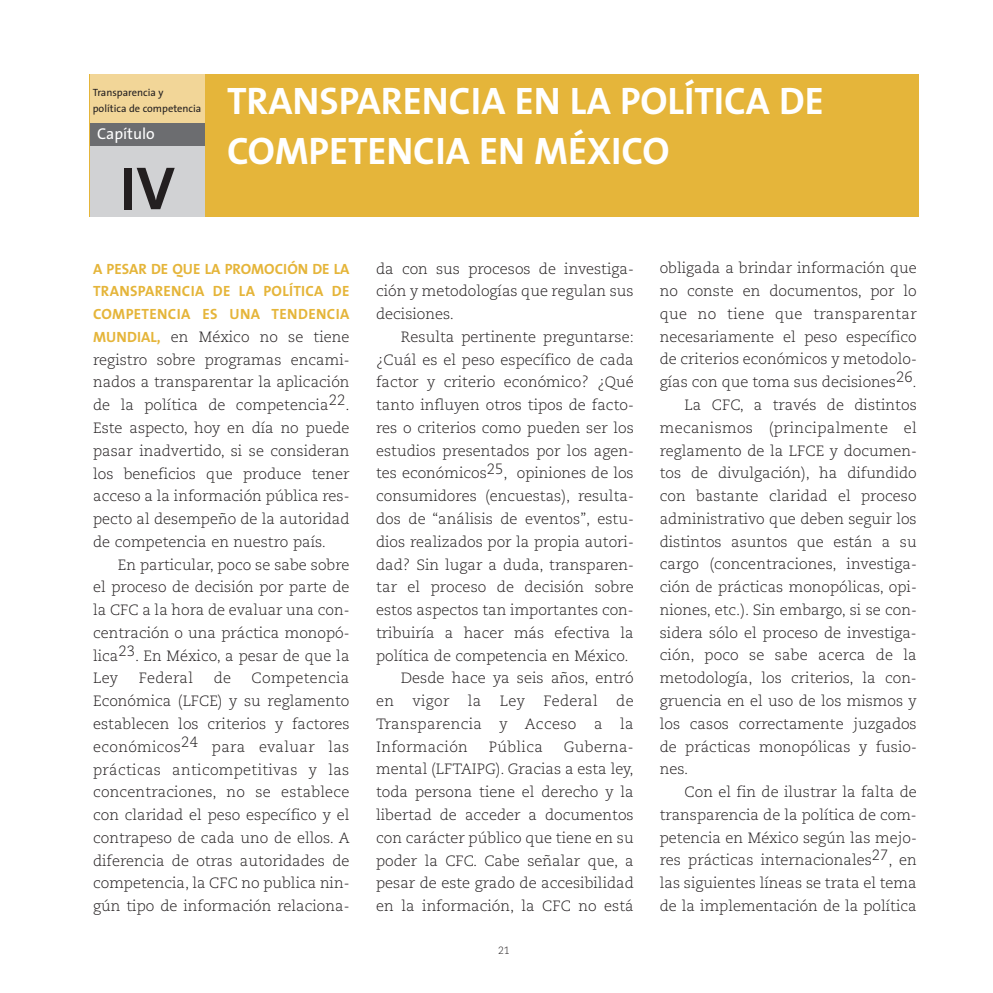
<style>
.page{position:relative;width:993px;height:993px;background:#fff}
.page>*{position:absolute;margin:0;border:0;box-sizing:border-box;transform-origin:0 0}
.t1{font:61.25px "The Mix Bold Caps";color:#231f20}
.t2{font:700 38.5px/49px "The Mix";color:#fff}
.t3{font:15.75px "The Sans";color:#fff}
.t4{font:300 14.88px/22.8px "Caecilia";color:#231f20;text-align:justify}
.t5{font:300 14.88px "Caecilia";letter-spacing:.02em;color:#231f20}
.t6{font:700 14.88px/22.8px "The Sans";letter-spacing:.025em;color:#e5b53a;text-align:justify}
.t7{font:10.5px/15.8px "The Sans";color:#231f20}
.t8{font:300 10.5px "Caecilia";color:#231f20}
.s1{font-family:"The Sans";font-weight:700;color:#e5b53a}
</style>
<div class="page">
<div style="left:90px;top:75px;width:828px;height:142px;background:#e5b53a"></div>
<div style="left:90px;top:75px;width:114px;height:142px;background:#d1d2d4"></div>
<div style="left:90px;top:122px;width:114px;height:24px;background:#6c6d70"></div>
<div style="left:90px;top:75px;width:114px;height:48px;background:#f2d698"></div>
<p class="t7" style="left:93px;top:86px;width:110px">Transparencia y<br>política de competencia</p>
<p class="t3" style="left:97px;top:127px;width:59px">Capítulo</p>
<h1 class="t1" style="left:120px;top:168px;width:56px">IV</h1>
<h2 class="t2" style="left:227px;top:82px;width:598px">TRANSPARENCIA EN LA POLÍTICA DE<br>COMPETENCIA EN MÉXICO</h2>
<p class="t6" style="left:93px;top:258px;width:258px">A PESAR DE QUE LA PROMOCIÓN DE LA TRANSPARENCIA DE LA POLÍTICA DE COMPETENCIA ES UNA TENDENCIA</p>
<p class="t4" style="left:93px;top:326px;width:258px"><span class="s1">MUNDIAL,</span> en México no se tiene registro sobre programas encami&shy;nados a transparentar la aplicación de la política de competencia22.<br>Este aspecto, hoy en día no puede pasar inadvertido, si se consideran los beneficios que produce tener acceso a la información pública res&shy;pecto al desempeño de la autoridad de competencia en nuestro país.</p>
<p class="t4" style="left:93px;top:554px;width:258px;text-indent:25px">En particular, poco se sabe sobre el proceso de decisión por parte de la CFC a la hora de evaluar una con&shy;centración o una práctica monopó&shy;lica23. En México, a pesar de que la Ley</p>
<p class="t4" style="left:93px;top:668px;width:258px;text-indent:158px">Competencia Económica (LFCE) y su reglamento establecen los criterios y factores económicos24 para evaluar las prácticas anticompetitivas y las concentraciones, no se establece con claridad el peso específico y el contrapeso de cada uno de ellos. A diferencia de otras autoridades de competencia, la CFC no publica nin&shy;gún tipo de información relaciona-</p>
<p class="t5" style="left:139px;top:671px;width:56px">Federal</p>
<p class="t4" style="left:214px;top:668px;width:19px">de</p>
<p class="t4" style="left:376px;top:258px;width:259px">da con sus procesos de investiga&shy;ción y metodologías que regulan sus decisiones.</p>
<p class="t4" style="left:401px;top:326px;width:234px">Resulta pertinente preguntarse:</p>
<p class="t4" style="left:376px;top:349px;width:259px">¿Cuál es el peso específico de cada</p>
<p class="t4" style="left:376px;top:372px;width:259px">factor y criterio económico? ¿Qué</p>
<p class="t4" style="left:376px;top:395px;width:259px">tanto influyen otros tipos de facto-</p>
<p class="t4" style="left:376px;top:417px;width:259px">res o criterios como pueden ser los</p>
<p class="t4" style="left:376px;top:440px;width:259px">estudios presentados por los agen-</p>
<p class="t4" style="left:376px;top:463px;width:259px">tes económicos25, opiniones de los</p>
<p class="t4" style="left:376px;top:486px;width:259px">consumidores (encuestas), resulta-</p>
<p class="t4" style="left:376px;top:508px;width:259px">dos de “análisis de eventos”, estu-</p>
<p class="t4" style="left:376px;top:531px;width:259px">dios realizados por la propia autori-</p>
<p class="t4" style="left:376px;top:554px;width:259px">dad? Sin lugar a duda, transparen-</p>
<p class="t4" style="left:376px;top:577px;width:259px">tar el proceso de decisión sobre</p>
<p class="t4" style="left:376px;top:599px;width:259px">estos aspectos tan importantes con-</p>
<p class="t4" style="left:376px;top:622px;width:259px">tribuiría a hacer más efectiva la</p>
<p class="t4" style="left:376px;top:645px;width:254px">política de competencia en México.</p>
<p class="t4" style="left:401px;top:668px;width:234px">Desde hace ya seis años, entró</p>
<p class="t5" style="left:376px;top:694px;width:259px">en vigor la Ley Federal de</p>
<p class="t5" style="left:376px;top:717px;width:259px">Transparencia y Acceso a la</p>
<p class="t5" style="left:376px;top:740px;width:93px">Información</p>
<p class="t5" style="left:488px;top:740px;width:56px">Pública</p>
<p class="t4" style="left:376px;top:736px;width:259px;text-indent:188px">Guberna&shy;mental (LFTAIPG). Gracias a esta ley, toda persona tiene el derecho y la libertad de acceder a documentos con carácter público que tiene en su poder la CFC. Cabe señalar que, a pesar de este grado de accesibilidad en la información, la CFC no está</p>
<p class="t8" style="left:498px;top:945px;width:13px">21</p>
<p class="t4" style="left:659px;top:258px;width:258px">obligada a brindar información que</p>
<p class="t4" style="left:659px;top:281px;width:258px">no conste en documentos, por lo</p>
<p class="t5" style="left:659px;top:307px;width:258px">que no tiene que transparentar</p>
<p class="t4" style="left:659px;top:326px;width:258px">necesariamente el peso específico</p>
<p class="t4" style="left:659px;top:349px;width:258px">de criterios económicos y metodolo-</p>
<p class="t4" style="left:659px;top:372px;width:258px">gías con que toma sus decisiones26.</p>
<p class="t4" style="left:684px;top:394px;width:234px">La CFC, a través de distintos</p>
<p class="t5" style="left:659px;top:421px;width:258px">mecanismos (principalmente el</p>
<p class="t4" style="left:659px;top:440px;width:258px">reglamento de la LFCE y documen-</p>
<p class="t4" style="left:659px;top:463px;width:258px">tos de divulgación), ha difundido</p>
<p class="t4" style="left:659px;top:485px;width:258px">con bastante claridad el proceso</p>
<p class="t4" style="left:659px;top:508px;width:258px">administrativo que deben seguir los</p>
<p class="t4" style="left:659px;top:531px;width:258px">distintos asuntos que están a su</p>
<p class="t4" style="left:659px;top:554px;width:258px">cargo (concentraciones, investiga-</p>
<p class="t4" style="left:659px;top:576px;width:258px">ción de prácticas monopólicas, opi-</p>
<p class="t4" style="left:659px;top:599px;width:258px">niones, etc.). Sin embargo, si se con-</p>
<p class="t4" style="left:659px;top:622px;width:258px">sidera sólo el proceso de investiga-</p>
<p class="t4" style="left:659px;top:645px;width:258px">ción, poco se sabe acerca de la</p>
<p class="t4" style="left:659px;top:667px;width:258px">metodología, los criterios, la con-</p>
<p class="t4" style="left:659px;top:690px;width:258px">gruencia en el uso de los mismos y</p>
<p class="t4" style="left:659px;top:713px;width:258px">los casos correctamente juzgados</p>
<p class="t4" style="left:659px;top:736px;width:258px">de prácticas monopólicas y fusio-</p>
<p class="t4" style="left:659px;top:758px;width:30px">nes.</p>
<p class="t4" style="left:684px;top:781px;width:233px">Con el fin de ilustrar la falta de</p>
<p class="t4" style="left:659px;top:804px;width:258px">transparencia de la política de com-</p>
<p class="t4" style="left:659px;top:827px;width:258px">petencia en México según las mejo-</p>
<p class="t4" style="left:659px;top:849px;width:258px">res prácticas internacionales27, en</p>
<p class="t4" style="left:659px;top:872px;width:258px">las siguientes líneas se trata el tema</p>
<p class="t4" style="left:659px;top:895px;width:258px">de la implementación de la política</p>
</div>
